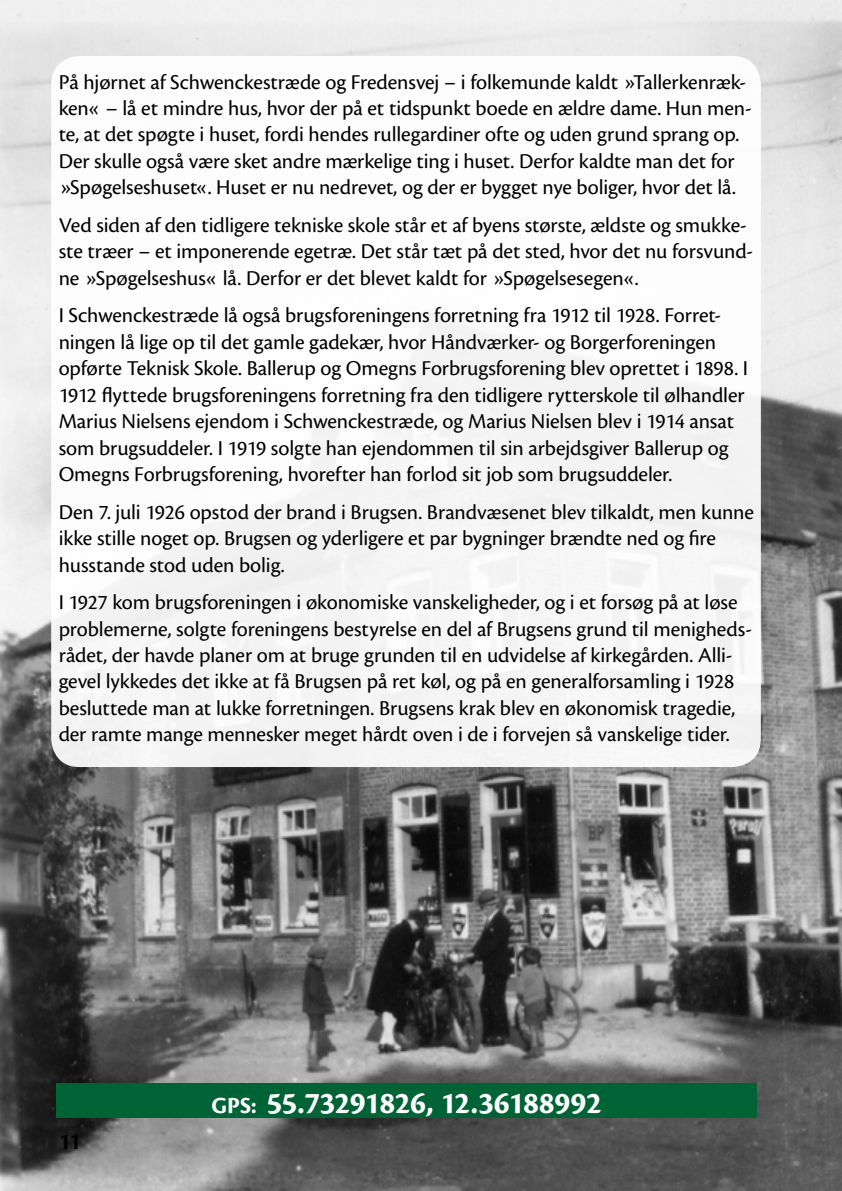
<style>
.page{position:relative;width:842px;height:1191px;background:#fff}
.page>*{position:absolute;margin:0;border:0;box-sizing:border-box;transform-origin:0 0}
.t1{font:700 32px "Cronos Pro";letter-spacing:-.02em;color:#fff}
.t2{font:600 24px "Cronos Pro";color:#000}
.t3{font:22px/26.4px "Cronos Pro";letter-spacing:-.005em;color:#000}
.s1{font-size:24px}
</style>
<div class="page">
<img style="left:0;top:0;width:842px;height:1191px">
<div style="left:51px;top:56px;width:710px;height:711px;background:#fff;border-radius:28px"></div>
<div style="left:57px;top:1083px;width:700px;height:34px;background:#006336"></div>
<p class="t3" style="left:59px;top:69px;width:694px">På hjørnet af Schwenckestræde og Fredensvej – i folkemunde kaldt »Tallerkenræk&shy;ken« – lå et mindre hus, hvor der på et tidspunkt boede en ældre dame. Hun men&shy;te, at det spøgte i huset, fordi hendes rullegardiner ofte og uden grund sprang op.<br>Der skulle også være sket andre mærkelige ting i huset. Derfor kaldte man det for »Spøgelseshuset«. Huset er nu nedrevet, og der er bygget nye boliger, hvor det lå.</p>
<p class="t3" style="left:59px;top:212px;width:696px">Ved siden af den tidligere tekniske skole står et af byens største, ældste og smukke&shy;ste træer – et imponerende egetræ. Det står tæt på det sted, hvor det nu forsvund&shy;ne »Spøgelseshus« lå. Derfor er det blevet kaldt for »Spøgelsesegen«.</p>
<p class="t3" style="left:59px;top:302px;width:691px">I Schwenckestræde lå også brugsforeningens forretning fra 1912 til 1928. Forret&shy;ningen lå lige op til det gamle gadekær, hvor Håndværker- og Borgerforeningen opførte Teknisk Skole. Ballerup og Omegns Forbrugsforening blev oprettet i 1898. I 1912 flyttede brugsforeningens forretning fra den tidligere rytterskole til ølhandler Marius Nielsens ejendom i Schwenckestræde, og Marius Nielsen blev i 1914 ansat som brugsuddeler. I 1919 solgte han ejendommen til sin arbejdsgiver Ballerup og Omegns Forbrugsforening, hvorefter han forlod sit job som brugsuddeler.</p>
<p class="t3" style="left:59px;top:499px;width:697px">Den 7. juli 1926 opstod der brand i Brugsen. Brandvæsenet blev tilkaldt, men kunne ikke stille noget op. Brugsen og yderligere et par bygninger brændte ned og fire husstande stod uden bolig.</p>
<p class="t3" style="left:59px;top:589px;width:695px">I 1927 kom brugsforeningen i økonomiske vanskeligheder, og i et forsøg på at løse problemerne, solgte foreningens bestyrelse en del af Brugsens grund til menigheds&shy;rådet, der havde planer om at bruge grunden til en udvidelse af kirkegården. Alli&shy;gevel lykkedes det ikke at få Brugsen på ret køl, og på en generalforsamling i 1928 besluttede man at lukke forretningen. Brugsens krak blev en økonomisk tragedie, der ramte mange mennesker meget hårdt oven i de i forvejen så vanskelige tider.</p>
<p class="t2" style="left:59px;top:1128px;width:23px">11</p>
<h1 class="t1" style="left:212px;top:1084px;width:392px"><span class="s1">GPS:</span> 55.73291826, 12.36188992</h1>
</div>
